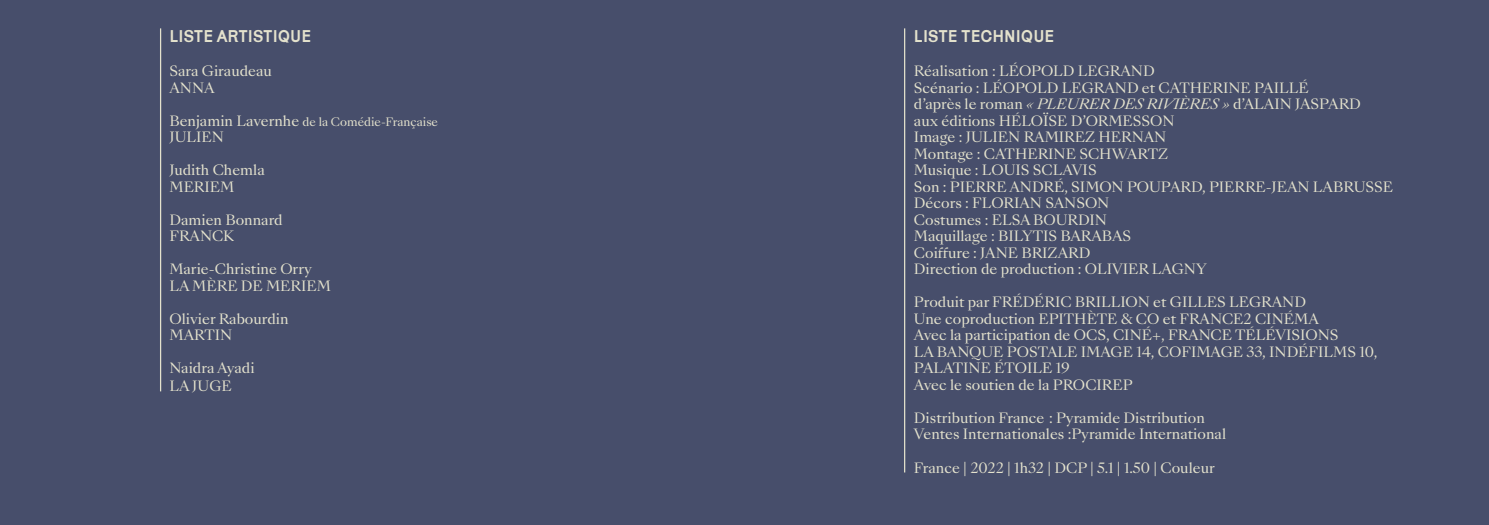
<style>
.page{position:relative;width:1489px;height:525px;background:#fff}
.page>*{position:absolute;margin:0;border:0;box-sizing:border-box;transform-origin:0 0}
.t1{font:17.5px "Karrik";color:#e4e2cd}
.t2{font:13.75px/16.5px "Sang Bleu Kingdom";color:#e4e2cd}
.t3{font:11.25px "Sang Bleu Kingdom";color:#e4e2cd}
.s1{font-size:13.75px}
.s2{font-style:italic}
</style>
<div class="page">
<div style="left:0;top:0;width:1488px;height:524px;background:#474e6b"></div>
<hr style="left:160px;top:28px;width:1px;height:363px;background:#e4e2cd">
<hr style="left:904px;top:28px;width:1px;height:444px;background:#e4e2cd">
<p class="t1" style="left:169px;top:21px;width:143px">LISTE ARTISTIQUE</p>
<p class="t2" style="left:169px;top:63px;width:104px">Sara Giraudeau<br>ANNA</p>
<p class="t3" style="left:169px;top:114px;width:270px"><span class="s1">Benjamin Lavernhe</span> de la Comédie-Française</p>
<p class="t2" style="left:169px;top:129px;width:56px">JULIEN</p>
<p class="t2" style="left:169px;top:162px;width:97px">Judith Chemla<br>MERIEM</p>
<p class="t2" style="left:169px;top:212px;width:115px">Damien Bonnard<br>FRANCK</p>
<p class="t2" style="left:169px;top:261px;width:163px">Marie-Christine Orry<br>LA MÈRE DE MERIEM</p>
<p class="t2" style="left:169px;top:311px;width:121px">Olivier Rabourdin<br>MARTIN</p>
<p class="t2" style="left:169px;top:359px;width:87px;line-height:18px">Naidra Ayadi<br>LA JUGE</p>
<p class="t1" style="left:913px;top:21px;width:142px">LISTE TECHNIQUE</p>
<p class="t2" style="left:913px;top:63px;width:480px">Réalisation : LÉOPOLD LEGRAND<br>Scénario : LÉOPOLD LEGRAND et CATHERINE PAILLÉ<br>d’après le roman <span class="s2">« PLEURER DES RIVIÈRES »</span> d’ALAIN JASPARD<br>aux éditions HÉLOÏSE D’ORMESSON<br>Image : JULIEN RAMIREZ HERNAN<br>Montage : CATHERINE SCHWARTZ<br>Musique : LOUIS SCLAVIS<br>Son : PIERRE ANDRÉ, SIMON POUPARD, PIERRE-JEAN LABRUSSE Décors : FLORIAN SANSON<br>Costumes : ELSA BOURDIN<br>Maquillage : BILYTIS BARABAS<br>Coiffure : JANE BRIZARD<br>Direction de production : OLIVIER LAGNY</p>
<p class="t2" style="left:913px;top:294px;width:465px">Produit par FRÉDÉRIC BRILLION et GILLES LEGRAND<br>Une coproduction EPITHÈTE &amp; CO et FRANCE2 CINÉMA<br>Avec la participation de OCS, CINÉ+, FRANCE TÉLÉVISIONS<br>LA BANQUE POSTALE IMAGE 14, COFIMAGE 33, INDÉFILMS 10, PALATINE ÉTOILE 19<br>Avec le soutien de la PROCIREP</p>
<p class="t2" style="left:913px;top:410px;width:314px">Distribution France : Pyramide Distribution<br>Ventes Internationales :Pyramide International</p>
<p class="t2" style="left:913px;top:459px;width:302px">France | 2022 | 1h32 | DCP | 5.1 | 1.50 | Couleur</p>
</div>
